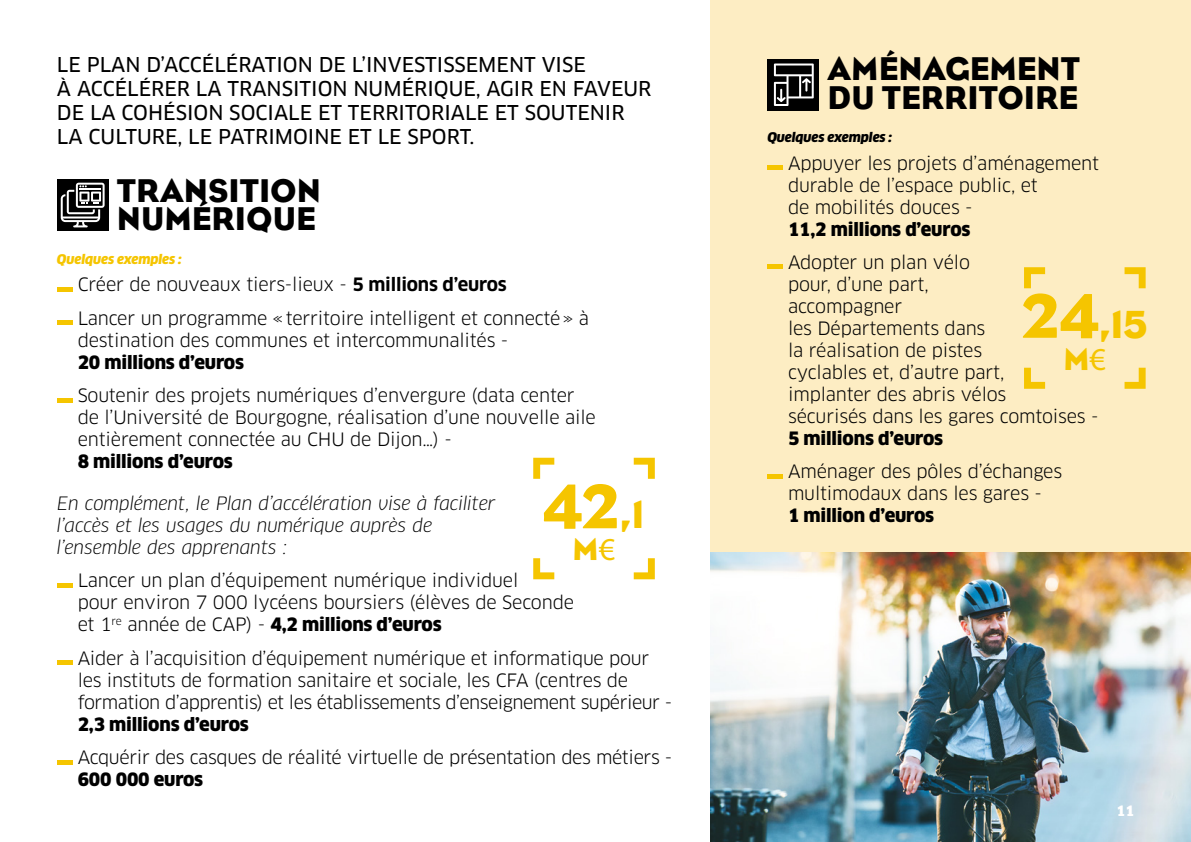
<style>
.page{position:relative;width:1191px;height:842px;background:#fff}
.page>*{position:absolute;margin:0;border:0;box-sizing:border-box;transform-origin:0 0}
.t1{font:64px "Eagle";color:#f5c500}
.t2{font:40px "Eagle";color:#f5c500}
.t3{font:33.6px/28.8px "Eagle";color:#000}
.t4{font:32px "Eagle";color:#f5c500}
.t5{font:20px/24px "Clan Pro News";color:#000}
.t6{font:18px/22px "Clan Pro";letter-spacing:-.01em;color:#000}
.t7{font:900 18px "Clan Pro";letter-spacing:-.01em;color:#000}
.t8{font:italic 18px/22px "Clan Pro";letter-spacing:-.01em;color:#000}
.t9{font:900 14px "Clan Pro";color:#fff}
.t10{font:italic 900 13px "Clan Pro";letter-spacing:-.01em;color:#f5c500}
.t11{font:italic 900 13px "Clan Pro";letter-spacing:-.01em;color:#000}
.s1{font-weight:700}
.s2{font-weight:900}
.s3{font-size:40px}
.s4{font-family:"Myriad Pro"}
.s5{font-size:64px}
</style>
<div class="page">
<div style="left:710px;top:0;width:481px;height:842px;background:#fdedc3"></div>
<img style="left:710px;top:552px;width:481px;height:290px">
<hr style="left:57px;top:287px;width:15px;height:4px;background:#f5c500">
<hr style="left:57px;top:321px;width:15px;height:4px;background:#f5c500">
<hr style="left:57px;top:398px;width:15px;height:4px;background:#f5c500">
<hr style="left:57px;top:583px;width:15px;height:4px;background:#f5c500">
<hr style="left:57px;top:661px;width:15px;height:4px;background:#f5c500">
<hr style="left:57px;top:760px;width:15px;height:4px;background:#f5c500">
<hr style="left:767px;top:166px;width:15px;height:4px;background:#f5c500">
<hr style="left:767px;top:265px;width:15px;height:4px;background:#f5c500">
<hr style="left:767px;top:474px;width:15px;height:4px;background:#f5c500">
<svg style="left:634px;top:458px;width:21px;height:21px"></svg>
<svg style="left:533px;top:458px;width:21px;height:21px"></svg>
<svg style="left:533px;top:558px;width:21px;height:21px"></svg>
<svg style="left:634px;top:558px;width:21px;height:21px"></svg>
<svg style="left:1124px;top:267px;width:21px;height:21px"></svg>
<svg style="left:1024px;top:267px;width:21px;height:21px"></svg>
<svg style="left:1024px;top:368px;width:21px;height:21px"></svg>
<svg style="left:1124px;top:368px;width:21px;height:21px"></svg>
<div style="left:57px;top:179px;width:51px;height:52px;background:#000"></div>
<svg style="left:61px;top:183px;width:44px;height:44px"></svg>
<div style="left:767px;top:59px;width:52px;height:51px;background:#000"></div>
<svg style="left:774px;top:64px;width:39px;height:42px"></svg>
<p class="t5" style="left:57px;top:53px;width:596px">LE PLAN D’ACCÉLÉRATION DE L’INVESTISSEMENT VISE<br>À ACCÉLÉRER LA TRANSITION NUMÉRIQUE, AGIR EN FAVEUR DE LA COHÉSION SOCIALE ET TERRITORIALE ET SOUTENIR LA CULTURE, LE PATRIMOINE ET LE SPORT.</p>
<h3 class="t3" style="left:117px;top:176px;width:206px">TRANSITION<br>NUMÉRIQUE</h3>
<p class="t10" style="left:57px;top:251px;width:126px">Quelques exemples :</p>
<p class="t6" style="left:78px;top:268px;width:513px;line-height:33.4px">Créer de nouveaux tiers-lieux - <span class="s1">5 millions d’euros<br></span>Lancer un programme «territoire intelligent et connecté» à</p>
<p class="t6" style="left:78px;top:329px;width:432px">destination des communes et intercommunalités -</p>
<p class="t7" style="left:78px;top:351px;width:168px">20 millions d’euros</p>
<p class="t6" style="left:78px;top:384px;width:520px">Soutenir des projets numériques d’envergure (data center de l’Université de Bourgogne, réalisation d’une nouvelle aile entièrement connectée au CHU de Dijon…) -</p>
<p class="t7" style="left:78px;top:451px;width:157px">8 millions d’euros</p>
<p class="t8" style="left:57px;top:492px;width:440px">En complément, le Plan d’accélération vise à faciliter l’accès et les usages du numérique auprès de l’ensemble des apprenants :</p>
<p class="t6" style="left:78px;top:570px;width:498px">Lancer un plan d’équipement numérique individuel<br>pour environ 7 000 lycéens boursiers (élèves de Seconde et 1<sup>re</sup> année de CAP) - <span class="s2">4,2 millions d’euros</span></p>
<p class="t6" style="left:78px;top:647px;width:596px">Aider à l’acquisition d’équipement numérique et informatique pour les instituts de formation sanitaire et sociale, les CFA (centres de formation d’apprentis) et les établissements d’enseignement supérieur -</p>
<p class="t7" style="left:78px;top:713px;width:173px">2,3 millions d’euros</p>
<p class="t6" style="left:78px;top:746px;width:596px">Acquérir des casques de réalité virtuelle de présentation des métiers -</p>
<p class="t7" style="left:78px;top:769px;width:127px">600 000 euros</p>
<h1 class="t1" style="left:543px;top:470px;width:103px">42<span class="s3">,1</span></h1>
<h3 class="t4" style="left:572px;top:531px;width:44px">M<span class="s4">€</span></h3>
<h3 class="t3" style="left:827px;top:54px;width:254px">AMÉNAGEMENT<br>DU TERRITOIRE</h3>
<p class="t11" style="left:767px;top:129px;width:126px">Quelques exemples :</p>
<p class="t6" style="left:788px;top:152px;width:312px">Appuyer les projets d’aménagement durable de l’espace public, et<br>de mobilités douces -</p>
<p class="t7" style="left:788px;top:218px;width:184px">11,2 millions d’euros</p>
<p class="t6" style="left:788px;top:251px;width:312px">Adopter un plan vélo<br>pour, d’une part,<br>accompagner<br>les Départements dans<br>la réalisation de pistes<br>cyclables et, d’autre part,<br>implanter des abris vélos<br>sécurisés dans les gares comtoises -</p>
<p class="t7" style="left:788px;top:427px;width:157px">5 millions d’euros</p>
<p class="t6" style="left:788px;top:461px;width:276px">Aménager des pôles d’échanges multimodaux dans les gares -</p>
<p class="t7" style="left:788px;top:505px;width:148px">1 million d’euros</p>
<h2 class="t2" style="left:1022px;top:301px;width:126px"><span class="s5">24</span>,15</h2>
<h3 class="t4" style="left:1063px;top:341px;width:44px">M<span class="s4">€</span></h3>
<p class="t9" style="left:1116px;top:803px;width:19px">11</p>
</div>
